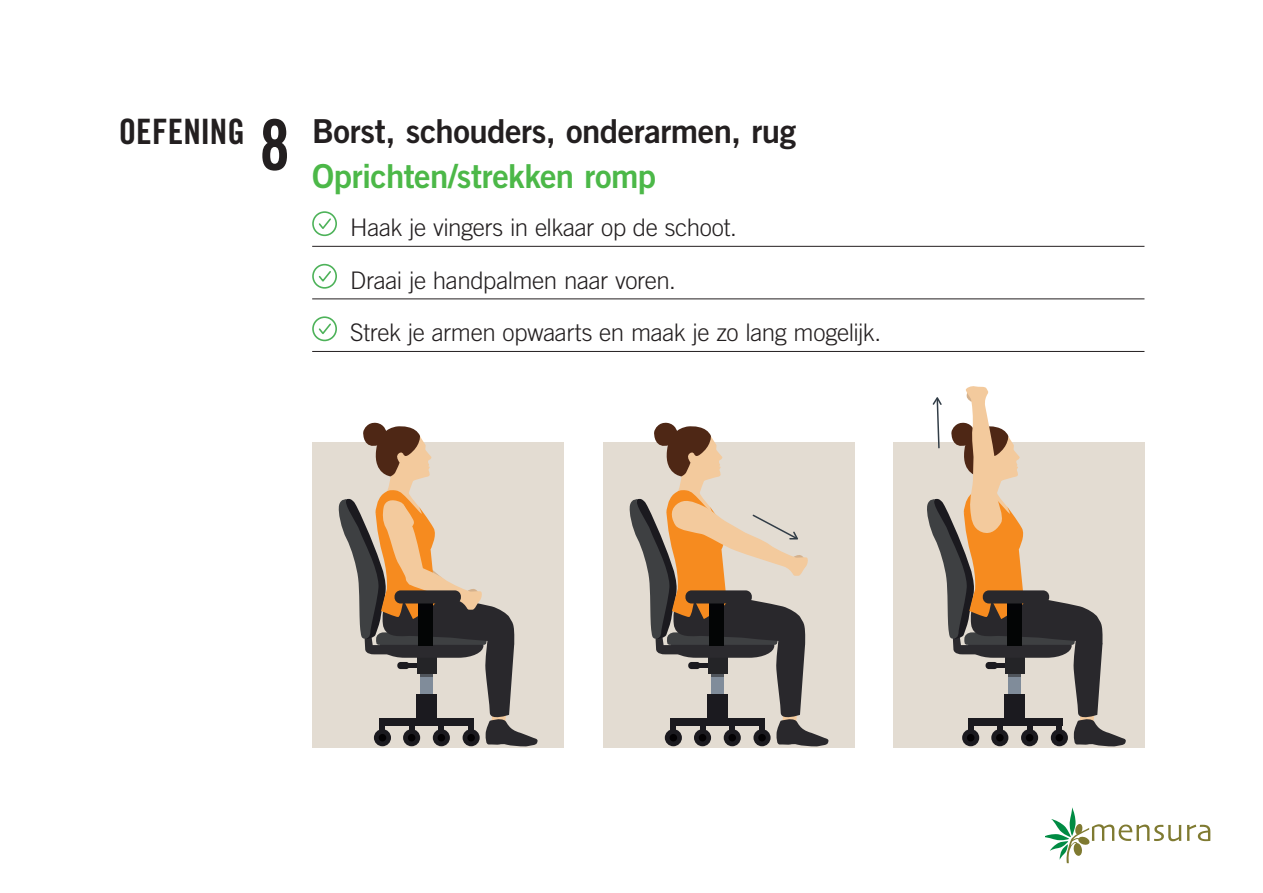
<style>
.page{position:relative;width:1263px;height:893px;background:#fff}
.page>*{position:absolute;margin:0;border:0;box-sizing:border-box;transform-origin:0 0}
.t1{font:69.9px "Trade Gothic LT Std Bd Cn 20";color:#231f20}
.t2{font:34.95px "Trade Gothic LT Std Bd Cn 20";color:#231f20}
.t3{font:33px "Trade Gothic LT Std Bd 2";letter-spacing:-.015em;color:#231f20}
.t4{font:33px "Trade Gothic LT Std Bd 2";letter-spacing:-.015em;color:#4cb848}
.t5{font:300 24.15px/52.5px "Trade Gothic LT Std";letter-spacing:-.02em;color:#231f20}
</style>
<div class="page">
<svg style="left:1187px;top:824px;width:23px;height:17px"></svg>
<svg style="left:1046px;top:807px;width:135px;height:56px"></svg>
<div style="left:893px;top:442px;width:251px;height:305px;background:#e3dcd2"></div>
<div style="left:603px;top:442px;width:252px;height:305px;background:#e3dcd2"></div>
<svg style="left:629px;top:422px;width:200px;height:325px"></svg>
<svg style="left:927px;top:386px;width:199px;height:361px"></svg>
<div style="left:312px;top:442px;width:252px;height:305px;background:#e3dcd2"></div>
<svg style="left:338px;top:422px;width:200px;height:325px"></svg>
<div style="left:418px;top:593px;width:15px;height:52px;background:#030505"></div>
<svg style="left:418px;top:603px;width:15px;height:1px"></svg>
<div style="left:397px;top:662px;width:12px;height:7px;background:#1b1a1f;border-radius:3px"></div>
<div style="left:395px;top:590px;width:66px;height:13px;background:#29282c;border-radius:6px"></div>
<hr style="left:312px;top:246px;width:833px;height:1px;background:#231f20">
<hr style="left:312px;top:298px;width:833px;height:1px;background:#231f20">
<hr style="left:312px;top:351px;width:833px;height:1px;background:#231f20">
<svg style="left:312px;top:211px;width:25px;height:26px"></svg>
<svg style="left:312px;top:263px;width:25px;height:26px"></svg>
<svg style="left:312px;top:316px;width:25px;height:26px"></svg>
<h2 class="t2" style="left:119px;top:110px;width:127px">OEFENING</h2>
<h1 class="t1" style="left:259px;top:102px;width:33px">8</h1>
<h3 class="t3" style="left:312px;top:111px;width:486px">Borst, schouders, onderarmen, rug</h3>
<h3 class="t4" style="left:312px;top:156px;width:346px">Oprichten/strekken romp</h3>
<p class="t5" style="left:350px;top:201px;width:532px">Haak je vingers in elkaar op de schoot.<br>Draai je handpalmen naar voren.<br>Strek je armen opwaarts en maak je zo lang mogelijk.</p>
</div>
